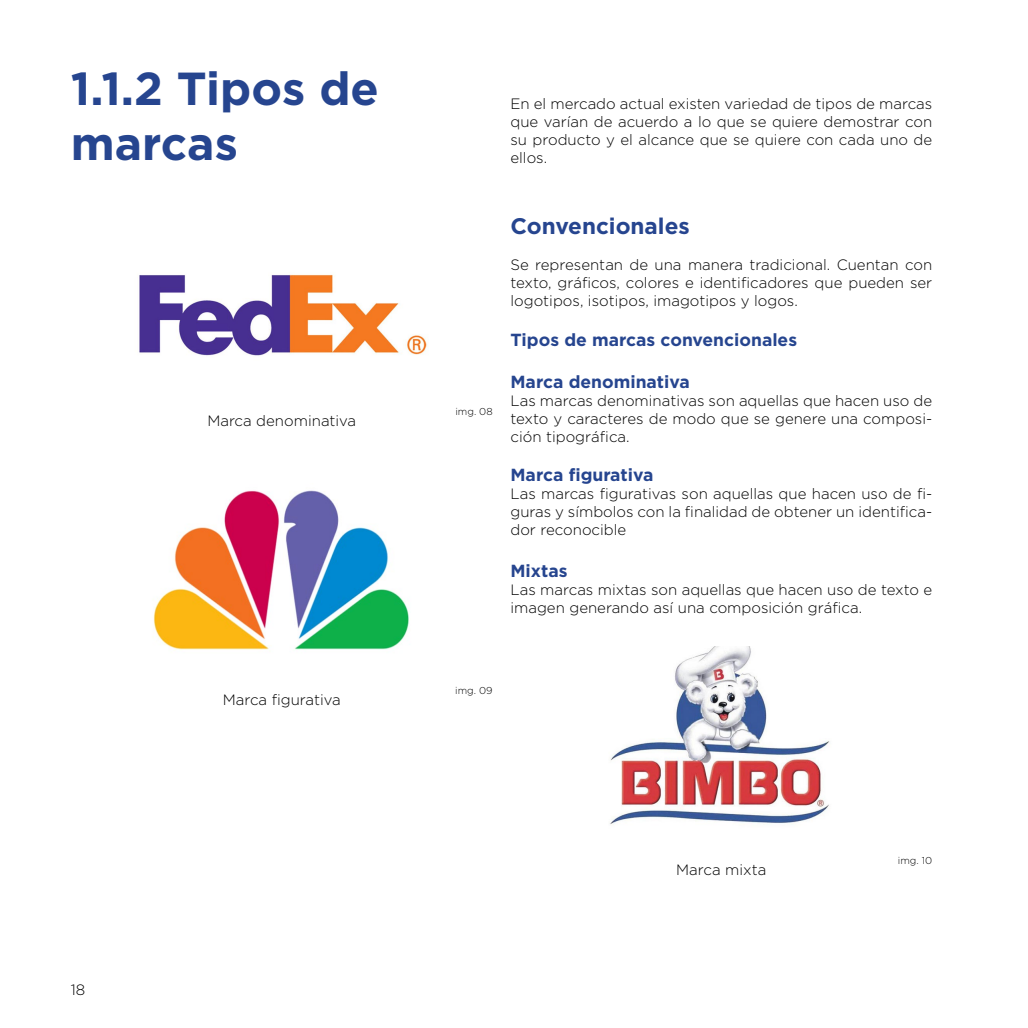
<style>
.page{position:relative;width:1028px;height:1028px;background:#fff}
.page>*{position:absolute;margin:0;border:0;box-sizing:border-box;transform-origin:0 0}
.t1{font:700 46.25px/55.5px "Gotham";color:#26458f}
.t2{font:700 22.5px "Gotham";color:#26458f}
.t3{font:700 17.5px "Gotham";color:#26458f}
.t4{font:300 15px/18px "Gotham";color:#000;text-align:justify}
.t5{font:300 10px "Gotham";color:#000}
</style>
<div class="page">
<img style="left:139px;top:274px;width:289px;height:82px">
<img style="left:153px;top:490px;width:256px;height:160px">
<img style="left:610px;top:647px;width:220px;height:178px">
<h1 class="t1" style="left:71px;top:59px;width:309px">1.1.2 Tipos de marcas</h1>
<p class="t4" style="left:207px;top:411px;width:150px">Marca denominativa</p>
<p class="t4" style="left:71px;top:980px;width:16px">18</p>
<p class="t4" style="left:223px;top:690px;width:120px">Marca figurativa</p>
<p class="t4" style="left:510px;top:95px;width:423px">En el mercado actual existen variedad de tipos de marcas que varían de acuerdo a lo que se quiere demostrar con su producto y el alcance que se quiere con cada uno de ellos.</p>
<p class="t5" style="left:455px;top:406px;width:39px">img. 08</p>
<h2 class="t2" style="left:510px;top:212px;width:181px">Convencionales</h2>
<p class="t4" style="left:510px;top:255px;width:423px">Se representan de una manera tradicional. Cuentan con texto, gráficos, colores e identificadores que pueden ser logotipos, isotipos, imagotipos y logos.</p>
<p class="t3" style="left:510px;top:330px;width:288px">Tipos de marcas convencionales</p>
<p class="t3" style="left:510px;top:372px;width:181px">Marca denominativa</p>
<p class="t4" style="left:510px;top:391px;width:423px">Las marcas denominativas son aquellas que hacen uso de texto y caracteres de modo que se genere una composi&shy;ción tipográfica.</p>
<p class="t3" style="left:510px;top:465px;width:145px">Marca figurativa</p>
<p class="t4" style="left:510px;top:484px;width:423px">Las marcas figurativas son aquellas que hacen uso de fi&shy;guras y símbolos con la finalidad de obtener un identifica&shy;dor reconocible</p>
<p class="t3" style="left:510px;top:561px;width:59px">Mixtas</p>
<p class="t4" style="left:510px;top:580px;width:423px">Las marcas mixtas son aquellas que hacen uso de texto e imagen generando así una composición gráfica.</p>
<p class="t5" style="left:455px;top:684px;width:39px">img. 09</p>
<p class="t4" style="left:676px;top:860px;width:92px">Marca mixta</p>
<p class="t5" style="left:898px;top:855px;width:36px">img. 10</p>
</div>
